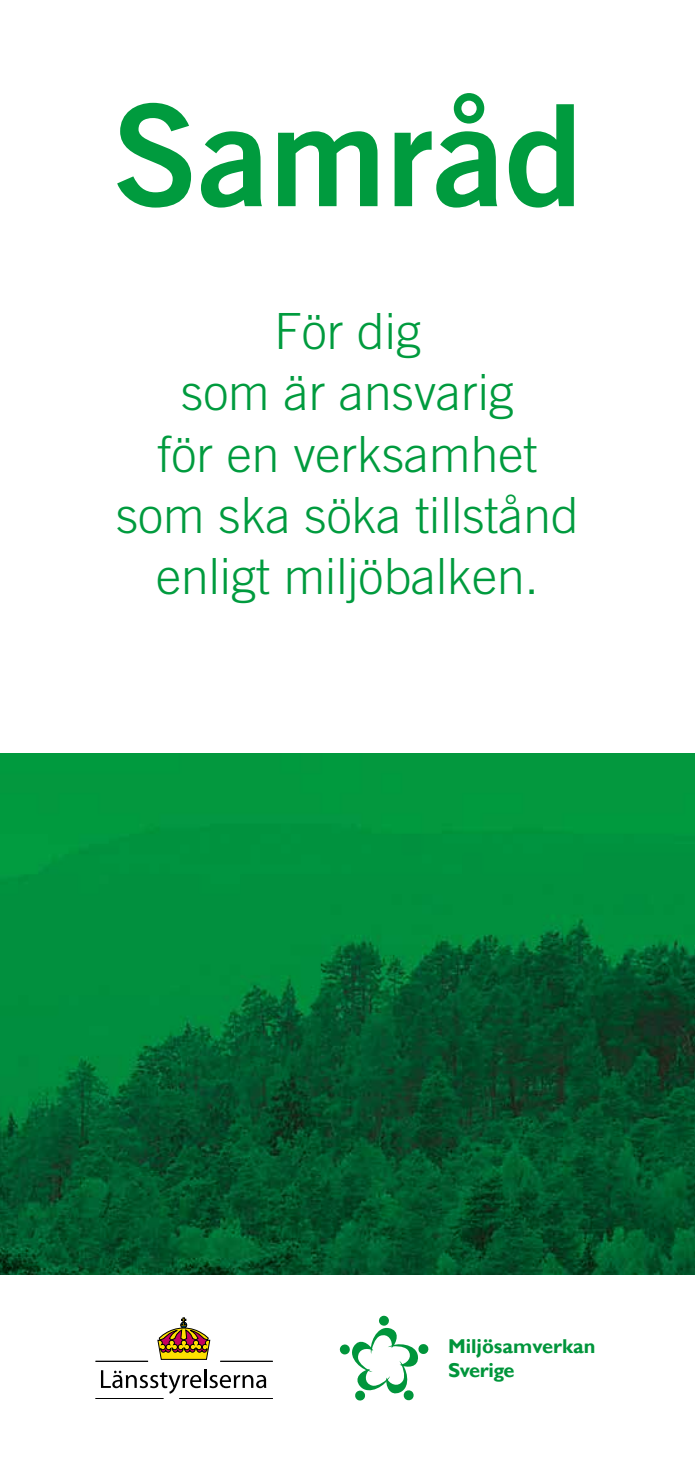
<style>
.page{position:relative;width:695px;height:1474px;background:#fff}
.page>*{position:absolute;margin:0;border:0;box-sizing:border-box;transform-origin:0 0}
.t1{font:141.22px "Trade Gothic LT Std Bd 2";color:#009b3e}
.Bröd{font:300 49.88px/61.2px "Trade Gothic LT Std";color:#009b3e;text-align:center}
.t2{font:700 19.95px/24px "Gill Sans";color:#00953b}
</style>
<div class="page">
<img style="left:0;top:753px;width:694px;height:521px">
<svg style="left:378px;top:1315px;width:11px;height:10px"></svg>
<svg style="left:347px;top:1325px;width:82px;height:76px"></svg>
<div style="left:339px;top:1344px;width:11px;height:10px;background:#00953b;border-radius:50%"></div>
<svg style="left:101px;top:1369px;width:165px;height:24px"></svg>
<hr style="left:95px;top:1360px;width:53px;height:1px;background:#000">
<hr style="left:220px;top:1360px;width:53px;height:1px;background:#000">
<hr style="left:179px;top:1398px;width:94px;height:1px;background:#000">
<hr style="left:95px;top:1398px;width:68px;height:1px;background:#000">
<svg style="left:157px;top:1317px;width:53px;height:42px"></svg>
<h1 class="t1" style="left:112px;top:68px;width:472px">Samråd</h1>
<p class="Bröd" style="left:116px;top:300px;width:464px">För dig<br>som är ansvarig<br>för en verksamhet som ska söka tillstånd enligt miljöbalken.</p>
<p class="t2" style="left:448px;top:1334px;width:149px">Miljösamverkan<br>Sverige</p>
</div>
